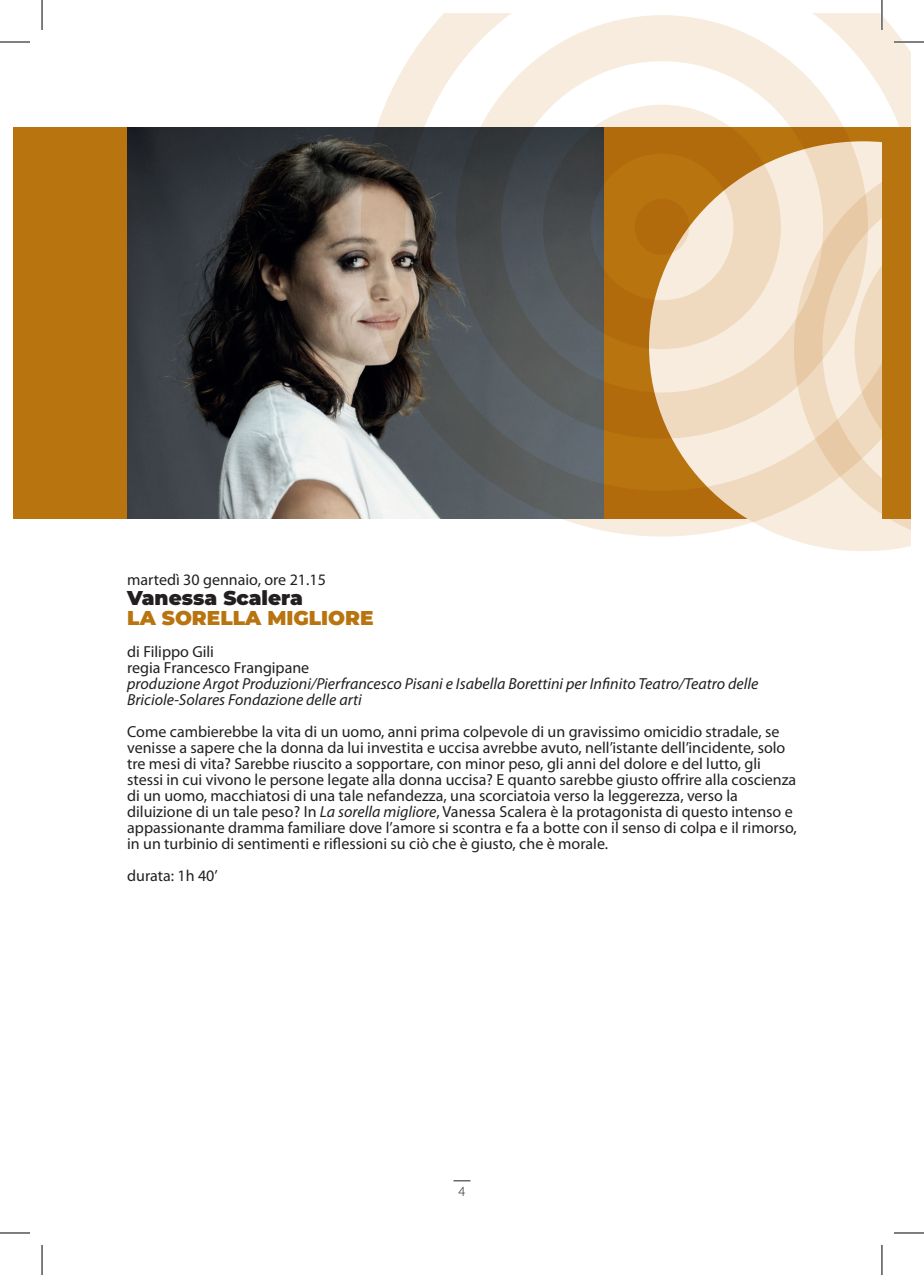
<style>
.page{position:relative;width:924px;height:1275px;background:#fff}
.page>*{position:absolute;margin:0;border:0;box-sizing:border-box;transform-origin:0 0}
.t1{font:900 20px "Montserrat";color:#b8740e}
.t2{font:900 20px "Montserrat";color:#231f20}
.t3{font:16px/16px "Myriad Pro";color:#231f20}
.t4{font:italic 16px/16px "Myriad Pro";color:#231f20}
.t5{font:300 14px "Myriad Pro";color:#231f20}
.s1{font-style:italic}
</style>
<div class="page">
<svg style="left:453px;top:1180px;width:17px;height:1px"></svg>
<img style="left:127px;top:127px;width:233px;height:391px">
<div style="left:14px;top:127px;width:113px;height:391px;background:#b8740e"></div>
<svg style="left:360px;top:14px;width:549px;height:522px"></svg>
<svg style="left:793px;top:150px;width:116px;height:396px;background:#f0dec6"></svg>
<div style="left:881px;top:127px;width:28px;height:391px;background:#b8740e"></div>
<hr style="left:893px;top:41px;width:30px;height:2px;background:#fff">
<hr style="left:880px;top:0;width:2px;height:30px;background:#fff">
<hr style="left:0;top:42px;width:30px;height:1px;background:#000">
<hr style="left:893px;top:42px;width:30px;height:1px;background:#000">
<hr style="left:0;top:1232px;width:30px;height:1px;background:#000">
<hr style="left:893px;top:1232px;width:30px;height:1px;background:#000">
<hr style="left:42px;top:0;width:1px;height:30px;background:#000">
<hr style="left:42px;top:1245px;width:1px;height:30px;background:#000">
<hr style="left:881px;top:0;width:1px;height:30px;background:#000">
<hr style="left:881px;top:1245px;width:1px;height:30px;background:#000">
<p class="t3" style="left:127px;top:571px;width:200px">martedì 30 gennaio, ore 21.15</p>
<p class="t2" style="left:127px;top:583px;width:177px">Vanessa Scalera</p>
<p class="t1" style="left:127px;top:603px;width:248px">LA SORELLA MIGLIORE</p>
<p class="t3" style="left:127px;top:643px;width:184px">di Filippo Gili<br>regia Francesco Frangipane</p>
<p class="t4" style="left:127px;top:675px;width:632px">produzione Argot Produzioni/Pierfrancesco Pisani e Isabella Borettini per Infinito Teatro/Teatro delle<br>Briciole-Solares Fondazione delle arti</p>
<p class="t3" style="left:127px;top:723px;width:670px">Come cambierebbe la vita di un uomo, anni prima colpevole di un gravissimo omicidio stradale, se venisse a sapere che la donna da lui investita e uccisa avrebbe avuto, nell’istante dell’incidente, solo tre mesi di vita? Sarebbe riuscito a sopportare, con minor peso, gli anni del dolore e del lutto, gli stessi in cui vivono le persone legate alla donna uccisa? E quanto sarebbe giusto offrire alla coscienza di un uomo, macchiatosi di una tale nefandezza, una scorciatoia verso la leggerezza, verso la diluizione di un tale peso? In <span class="s1">La sorella migliore</span>, Vanessa Scalera è la protagonista di questo intenso e appassionante dramma familiare dove l’amore si scontra e fa a botte con il senso di colpa e il rimorso, in un turbinio di sentimenti e riflessioni su ciò che è giusto, che è morale.</p>
<p class="t3" style="left:127px;top:867px;width:92px">durata: 1h 40’</p>
<p class="t5" style="left:458px;top:1182px;width:8px">4</p>
</div>
